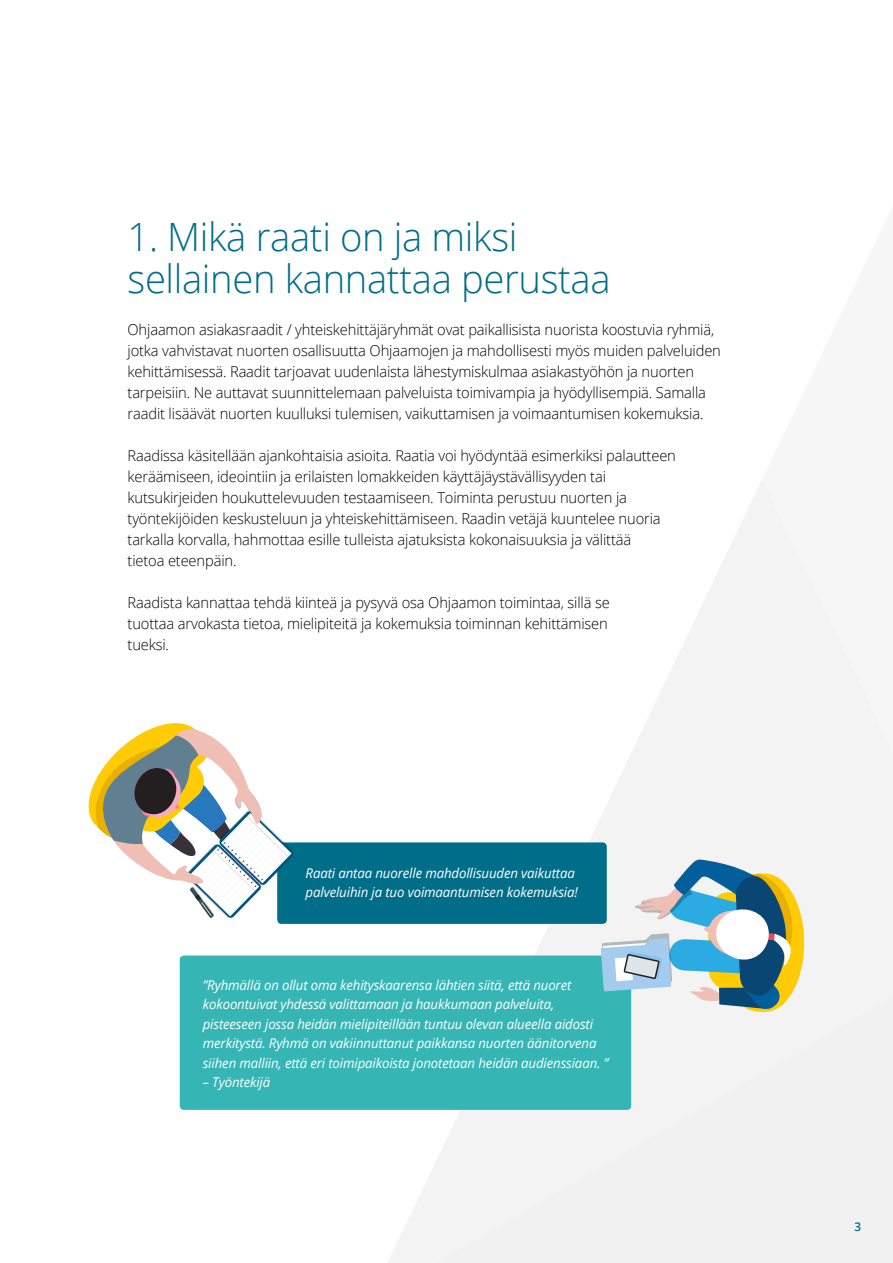
<style>
.page{position:relative;width:893px;height:1263px;background:#fff}
.page>*{position:absolute;margin:0;border:0;box-sizing:border-box;transform-origin:0 0}
.t1{font:300 39px/42px "Open Sans";letter-spacing:-.01em;color:#006e89}
.t2{font:300 15px/21px "Open Sans";letter-spacing:-.01em;color:#000}
.t3{font:italic 13.5px/19.5px "Open Sans";letter-spacing:-.01em;color:#fff}
.t4{font:600 12px "Open Sans";color:#006e89}
</style>
<div class="page">
<svg style="left:388px;top:480px;width:505px;height:783px;fill:#f3f3f3"></svg>
<div style="left:180px;top:955px;width:451px;height:155px;background:#35b6b4;border-radius:4px"></div>
<div style="left:277px;top:842px;width:330px;height:82px;background:#006e89;border-radius:4px"></div>
<svg style="left:601px;top:859px;width:203px;height:153px"></svg>
<svg style="left:88px;top:723px;width:206px;height:195px"></svg>
<h1 class="t1" style="left:128px;top:215px;width:485px">1. Mikä raati on ja miksi sellainen kannattaa perustaa</h1>
<p class="t2" style="left:128px;top:319px;width:595px">Ohjaamon asiakasraadit / yhteiskehittäjäryhmät ovat paikallisista nuorista koostuvia ryhmiä, jotka vahvistavat nuorten osallisuutta Ohjaamojen ja mahdollisesti myös muiden palveluiden kehittämisessä. Raadit tarjoavat uudenlaista lähestymiskulmaa asiakastyöhön ja nuorten tarpeisiin. Ne auttavat suunnittelemaan palveluista toimivampia ja hyödyllisempiä. Samalla raadit lisäävät nuorten kuulluksi tulemisen, vaikuttamisen ja voimaantumisen kokemuksia.</p>
<p class="t2" style="left:128px;top:445px;width:550px">Raadissa käsitellään ajankohtaisia asioita. Raatia voi hyödyntää esimerkiksi palautteen keräämiseen, ideointiin ja erilaisten lomakkeiden käyttäjäystävällisyyden tai kutsukirjeiden houkuttelevuuden testaamiseen. Toiminta perustuu nuorten ja työntekijöiden keskusteluun ja yhteiskehittämiseen. Raadin vetäjä kuuntelee nuoria tarkalla korvalla, hahmottaa esille tulleista ajatuksista kokonaisuuksia ja välittää<br>tietoa eteenpäin.</p>
<p class="t2" style="left:128px;top:592px;width:484px">Raadista kannattaa tehdä kiinteä ja pysyvä osa Ohjaamon toimintaa, sillä se tuottaa arvokasta tietoa, mielipiteitä ja kokemuksia toiminnan kehittämisen tueksi.</p>
<p class="t3" style="left:306px;top:863px;width:274px">Raati antaa nuorelle mahdollisuuden vaikuttaa palveluihin ja tuo voimaantumisen kokemuksia!</p>
<p class="t3" style="left:203px;top:975px;width:407px">”Ryhmällä on ollut oma kehityskaarensa lähtien siitä, että nuoret kokoontuivat yhdessä valittamaan ja haukkumaan palveluita, pisteeseen jossa heidän mielipiteillään tuntuu olevan alueella aidosti merkitystä. Ryhmä on vakiinnuttanut paikkansa nuorten äänitorvena siihen malliin, että eri toimipaikoista jonotetaan heidän audienssiaan. ”</p>
<p class="t3" style="left:203px;top:1072px;width:69px">– Työntekijä</p>
<p class="t4" style="left:854px;top:1218px;width:8px">3</p>
</div>
